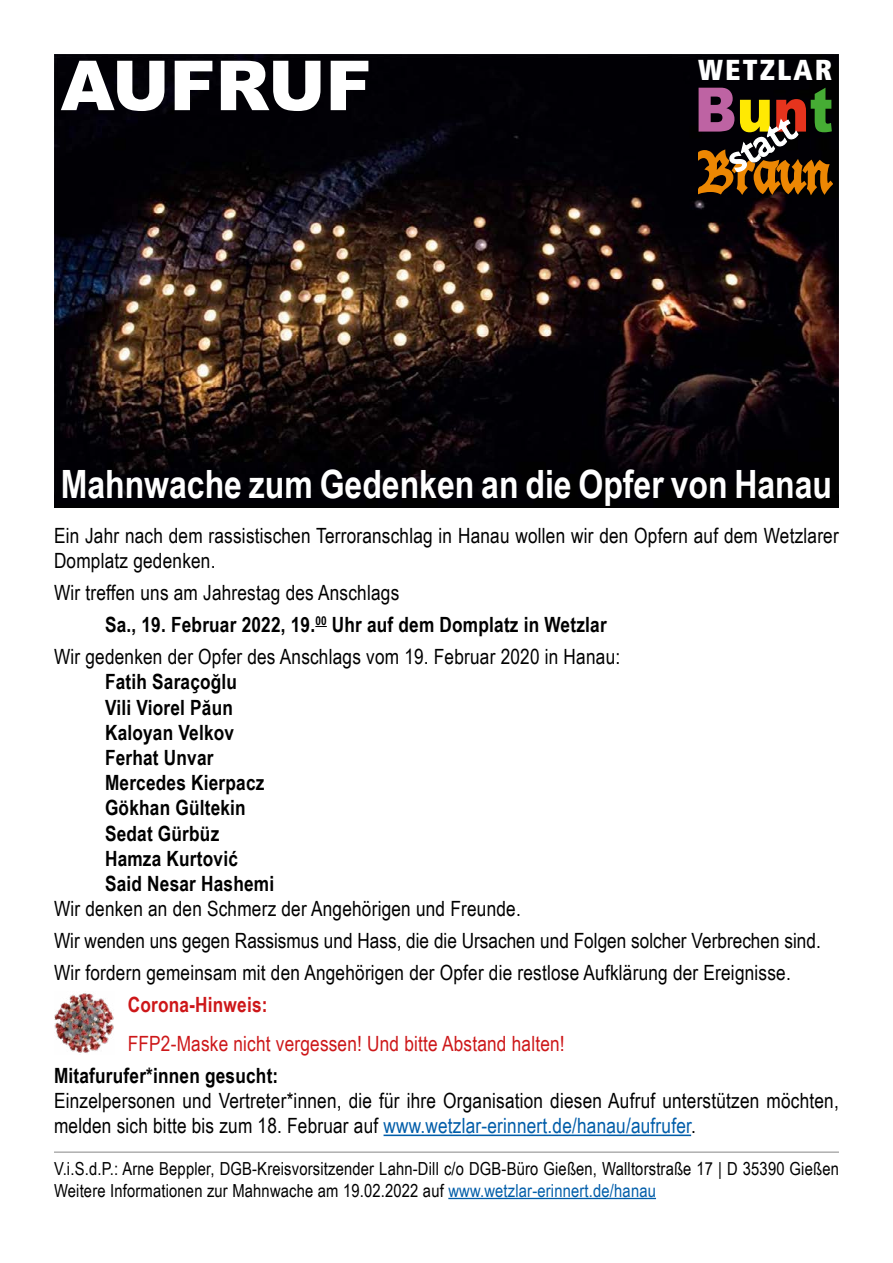
<style>
.page{position:relative;width:893px;height:1263px;background:#fff}
.page>*{position:absolute;margin:0;border:0;box-sizing:border-box;transform-origin:0 0}
.t1{font:900 69px "Arial";color:#fff}
.t2{font:700 39px "Arial Narrow";color:#fff}
.t3{font:900 condensed 28.65px "Frutiger";letter-spacing:.075em;color:#fff}
.t4{font:21px/25.2px "Arial Narrow";letter-spacing:.01em;color:#000}
.t5{font:700 21px "Arial Narrow";letter-spacing:.01em;color:#000}
.t6{font:21px "Arial Narrow";letter-spacing:.01em;color:#cd1719}
.t7{font:700 21px "Arial Narrow";letter-spacing:.01em;color:#cd1719}
.t8{font:18px/21.6px "Arial Narrow";letter-spacing:.01em;color:#000}
.s1{font-weight:700}
.s2{color:#005da9}
</style>
<div class="page">
<svg style="left:315px;top:626px;width:12px;height:1px"></svg>
<hr style="left:384px;top:1134px;width:307px;height:2px;background:#005da9">
<hr style="left:448px;top:1198px;width:208px;height:1px;background:#005da9">
<img style="left:54px;top:54px;width:785px;height:454px">
<svg style="left:698px;top:88px;width:134px;height:111px;background:#654523"></svg>
<img style="left:54px;top:993px;width:60px;height:60px">
<hr style="left:54px;top:1152px;width:785px;height:1px;background:#878787">
<p class="t1" style="left:61px;top:35px;width:312px">AUFRUF</p>
<p class="t3" style="left:698px;top:52px;width:136px">WETZLAR</p>
<p class="t2" style="left:61px;top:454px;width:773px">Mahnwache zum Gedenken an die Opfer von Hanau</p>
<p class="t4" style="left:54px;top:522px;width:786px">Ein Jahr nach dem rassistischen Terroranschlag in Hanau wollen wir den Opfern auf dem Wetzlarer<br>Domplatz gedenken.</p>
<p class="t4" style="left:54px;top:579px;width:347px">Wir treffen uns am Jahrestag des Anschlags</p>
<p class="t5" style="left:105px;top:609px;width:503px">Sa., 19. Februar 2022, 19.<sup>00</sup> Uhr auf dem Domplatz in Wetzlar</p>
<p class="t4" style="left:54px;top:643px;width:568px">Wir gedenken der Opfer des Anschlags vom 19. Februar 2020 in Hanau:</p>
<p class="t5" style="left:105px;top:666px;width:134px">Fatih Saraçoğlu</p>
<p class="t5" style="left:105px;top:691px;width:129px">Vili Viorel Păun</p>
<p class="t5" style="left:105px;top:716px;width:131px">Kaloyan Velkov</p>
<p class="t5" style="left:105px;top:742px;width:110px">Ferhat Unvar</p>
<p class="t5" style="left:105px;top:767px;width:161px">Mercedes Kierpacz</p>
<p class="t5" style="left:105px;top:792px;width:142px">Gökhan Gültekin</p>
<p class="t5" style="left:105px;top:817px;width:116px">Sedat Gürbüz</p>
<p class="t5" style="left:105px;top:842px;width:134px">Hamza Kurtović</p>
<p class="t5" style="left:105px;top:868px;width:171px">Said Nesar Hashemi</p>
<p class="t4" style="left:54px;top:895px;width:468px">Wir denken an den Schmerz der Angehörigen und Freunde.</p>
<p class="t4" style="left:54px;top:927px;width:768px">Wir wenden uns gegen Rassismus und Hass, die die Ursachen und Folgen solcher Verbrechen sind.</p>
<p class="t4" style="left:54px;top:959px;width:738px">Wir fordern gemeinsam mit den Angehörigen der Opfer die restlose Aufklärung der Ereignisse.</p>
<p class="t7" style="left:128px;top:989px;width:141px">Corona-Hinweis:</p>
<p class="t6" style="left:128px;top:1028px;width:438px">FFP2-Maske nicht vergessen! Und bitte Abstand halten!</p>
<p class="t4" style="left:54px;top:1062px;width:786px"><span class="s1">Mitafurufer*innen gesucht:<br></span>Einzelpersonen und Vertreter*innen, die für ihre Organisation diesen Aufruf unterstützen möchten, melden sich bitte bis zum 18. Februar auf <span class="s2">www.wetzlar-erinnert.de/hanau/aufrufer</span>.</p>
<p class="t8" style="left:54px;top:1157px;width:786px">V.i.S.d.P.: Arne Beppler, DGB-Kreisvorsitzender Lahn-Dill c/o DGB-Büro Gießen, Walltorstraße 17 | D 35390 Gießen<br>Weitere Informationen zur Mahnwache am 19.02.2022 auf <span class="s2">www.wetzlar-erinnert.de/hanau</span></p>
</div>
